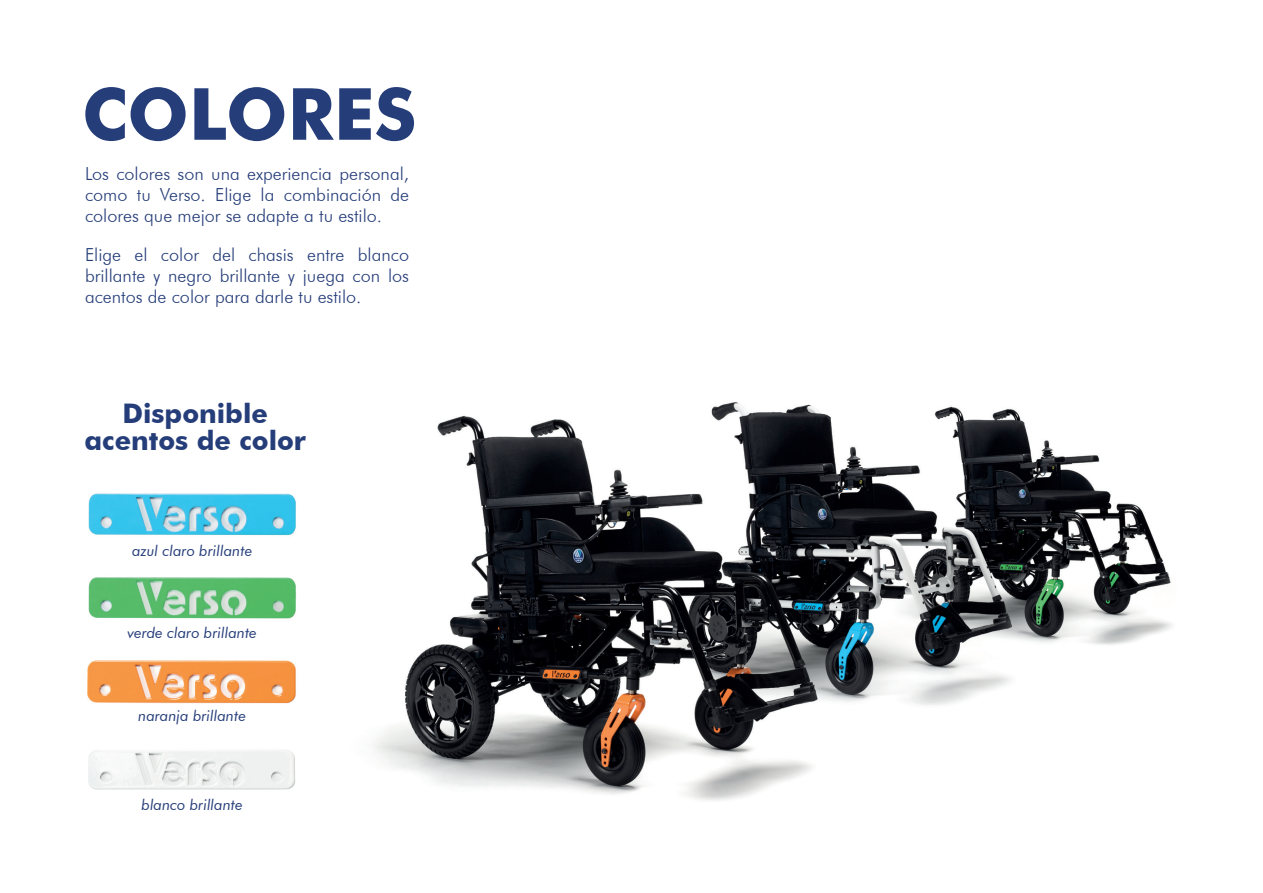
<style>
.page{position:relative;width:1263px;height:893px;background:#fff}
.page>*{position:absolute;margin:0;border:0;box-sizing:border-box;transform-origin:0 0}
.t1{font:700 72px "Futura BT";color:#253d79}
.t2{font:700 27px "Futura BT";color:#253d79}
.t3{font:300 18px/21px "Futura BT";color:#253d79;text-align:justify}
.t4{font:italic 15px "Futura BT";color:#253d79}
</style>
<div class="page">
<img style="left:374px;top:402px;width:798px;height:399px">
<img style="left:87px;top:493px;width:209px;height:211px">
<img style="left:88px;top:750px;width:207px;height:40px">
<p class="t1" style="left:82px;top:70px;width:336px">COLORES</p>
<p class="t3" style="left:85px;top:163px;width:326px">Los colores son una experiencia personal, como tu Verso. Elige la combinación de colores que mejor se adapte a tu estilo.</p>
<p class="t3" style="left:85px;top:244px;width:326px">Elige el color del chasis entre blanco brillante y negro brillante y juega con los acentos de color para darle tu estilo.</p>
<p class="t2" style="left:122px;top:397px;width:147px">Disponible</p>
<p class="t2" style="left:84px;top:424px;width:223px">acentos de color</p>
<p class="t4" style="left:132px;top:541px;width:122px">azul claro brillante</p>
<p class="t4" style="left:127px;top:623px;width:131px">verde claro brillante</p>
<p class="t4" style="left:138px;top:707px;width:109px">naranja brillante</p>
<p class="t4" style="left:142px;top:795px;width:103px">blanco brillante</p>
</div>
